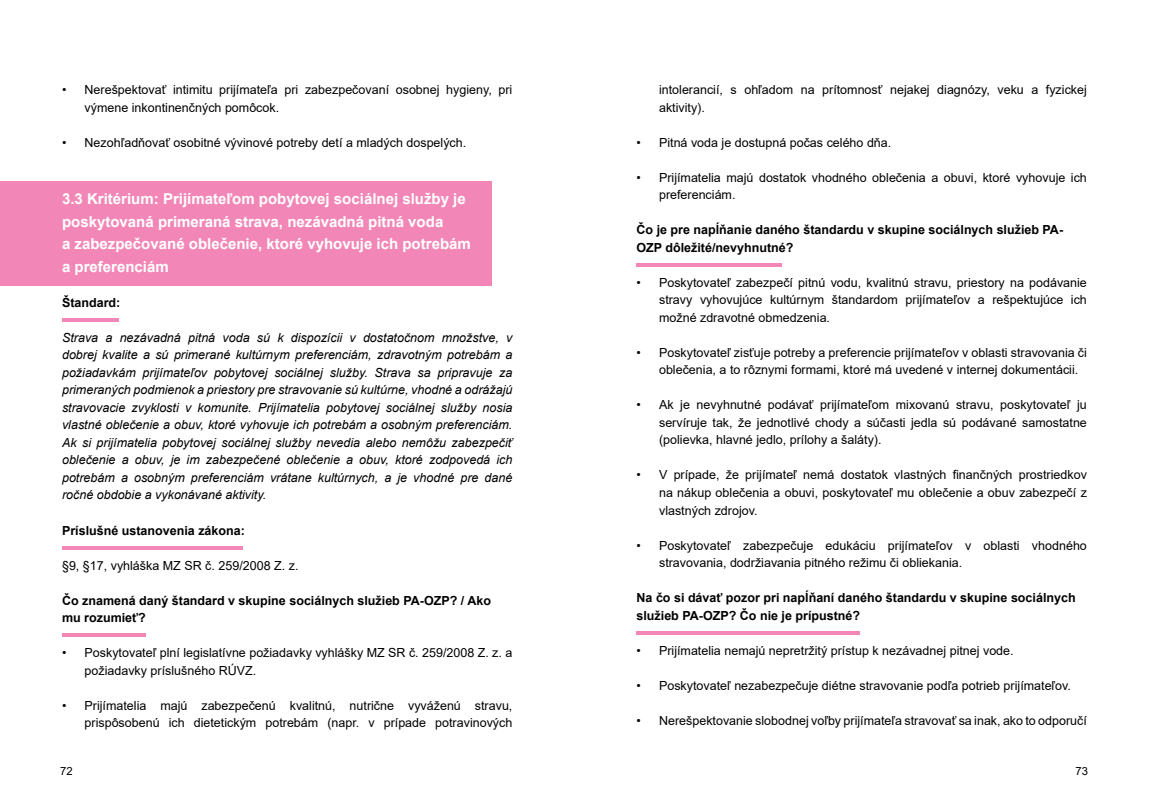
<style>
.page{position:relative;width:1149px;height:812px;background:#fff}
.page>*{position:absolute;margin:0;border:0;box-sizing:border-box;transform-origin:0 0}
.t1{font:700 15px/22.5px "Arial";color:#fff}
.t2{font:12.5px/17.5px "Arial";color:#000}
.t3{font:italic 12.5px/17.5px "Arial";color:#000;text-align:justify}
.t4{font:700 12.5px/17.5px "Arial";color:#000}
.t5{font:11.25px "Arial";color:#000}
</style>
<div class="page">
<div style="left:0;top:181px;width:491px;height:105px;background:#f287b7"></div>
<hr style="left:62px;top:318px;width:57px;height:4px;background:#f287b7">
<svg style="left:62px;top:546px;width:181px;height:3px"></svg>
<hr style="left:62px;top:633px;width:84px;height:4px;background:#f287b7">
<hr style="left:636px;top:263px;width:145px;height:4px;background:#f287b7">
<svg style="left:636px;top:631px;width:223px;height:3px"></svg>
<p class="t2" style="left:85px;top:81px;width:429px;text-indent:-22px">• Nerešpektovať intimitu prijímateľa pri zabezpečovaní osobnej hygieny, pri výmene inkontinenčných pomôcok.</p>
<p class="t2" style="left:62px;top:133px;width:405px">• Nezohľadňovať osobitné vývinové potreby detí a mladých dospelých.</p>
<p class="t1" style="left:62px;top:188px;width:410px">3.3 Kritérium: Prijímateľom pobytovej sociálnej služby je poskytovaná primeraná strava, nezávadná pitná voda<br>a zabezpečované oblečenie, ktoré vyhovuje ich potrebám a preferenciám</p>
<p class="t4" style="left:62px;top:294px;width:60px">Štandard:</p>
<p class="t3" style="left:62px;top:329px;width:451px">Strava a nezávadná pitná voda sú k dispozícii v dostatočnom množstve, v dobrej kvalite a sú primerané kultúrnym preferenciám, zdravotným potrebám a požiadavkám prijímateľov pobytovej sociálnej služby. Strava sa pripravuje za primeraných podmienok a priestory pre stravovanie sú kultúrne, vhodné a odrážajú stravovacie zvyklosti v komunite. Prijímatelia pobytovej sociálnej služby nosia vlastné oblečenie a obuv, ktoré vyhovuje ich potrebám a osobným preferenciám.<br>Ak si prijímatelia pobytovej sociálnej služby nevedia alebo nemôžu zabezpečiť oblečenie a obuv, je im zabezpečené oblečenie a obuv, ktoré zodpovedá ich potrebám a osobným preferenciám vrátane kultúrnych, a je vhodné pre dané ročné obdobie a vykonávané aktivity.</p>
<p class="t4" style="left:62px;top:521px;width:184px">Príslušné ustanovenia zákona:</p>
<p class="t2" style="left:62px;top:556px;width:238px">§9, §17, vyhláška MZ SR č. 259/2008 Z. z.</p>
<p class="t4" style="left:62px;top:591px;width:430px">Čo znamená daný štandard v skupine sociálnych služieb PA-OZP? / Ako mu rozumieť?</p>
<p class="t2" style="left:85px;top:643px;width:429px;text-indent:-22px">• Poskytovateľ plní legislatívne požiadavky vyhlášky MZ SR č. 259/2008 Z. z. a požiadavky príslušného RÚVZ.</p>
<p class="t2" style="left:62px;top:696px;width:451px;text-align:right">• Prijímatelia majú zabezpečenú kvalitnú, nutrične vyváženú stravu, prispôsobenú ich dietetickým potrebám (napr. v prípade potravinových</p>
<p class="t2" style="left:659px;top:81px;width:429px">intolerancií, s ohľadom na prítomnosť nejakej diagnózy, veku a fyzickej aktivity).</p>
<p class="t2" style="left:636px;top:133px;width:256px">• Pitná voda je dostupná počas celého dňa.</p>
<p class="t2" style="left:659px;top:168px;width:429px;text-indent:-23px">• Prijímatelia majú dostatok vhodného oblečenia a obuvi, ktoré vyhovuje ich preferenciám.</p>
<p class="t4" style="left:636px;top:221px;width:428px">Čo je pre napĺňanie daného štandardu v skupine sociálnych služieb PA-<br>OZP dôležité/nevyhnutné?</p>
<p class="t2" style="left:659px;top:273px;width:429px;text-align:justify;text-indent:-22px">• Poskytovateľ zabezpečí pitnú vodu, kvalitnú stravu, priestory na podávanie stravy vyhovujúce kultúrnym štandardom prijímateľov a rešpektujúce ich možné zdravotné obmedzenia.</p>
<p class="t2" style="left:659px;top:343px;width:429px;text-indent:-22px">• Poskytovateľ zisťuje potreby a preferencie prijímateľov v oblasti stravovania či oblečenia, a to rôznymi formami, ktoré má uvedené v internej dokumentácii.</p>
<p class="t2" style="left:659px;top:396px;width:429px;text-align:justify;text-indent:-22px">• Ak je nevyhnutné podávať prijímateľom mixovanú stravu, poskytovateľ ju servíruje tak, že jednotlivé chody a súčasti jedla sú podávané samostatne (polievka, hlavné jedlo, prílohy a šaláty).</p>
<p class="t2" style="left:659px;top:466px;width:429px;text-align:justify;text-indent:-22px">• V prípade, že prijímateľ nemá dostatok vlastných finančných prostriedkov na nákup oblečenia a obuvi, poskytovateľ mu oblečenie a obuv zabezpečí z vlastných zdrojov.</p>
<p class="t2" style="left:659px;top:536px;width:429px;text-indent:-22px">• Poskytovateľ zabezpečuje edukáciu prijímateľov v oblasti vhodného stravovania, dodržiavania pitného režimu či obliekania.</p>
<p class="t4" style="left:636px;top:589px;width:440px">Na čo si dávať pozor pri napĺňaní daného štandardu v skupine sociálnych služieb PA-OZP? Čo nie je prípustné?</p>
<p class="t2" style="left:636px;top:641px;width:378px">• Prijímatelia nemajú nepretržitý prístup k nezávadnej pitnej vode.</p>
<p class="t2" style="left:636px;top:676px;width:436px">• Poskytovateľ nezabezpečuje diétne stravovanie podľa potrieb prijímateľov.</p>
<p class="t2" style="left:636px;top:711px;width:451px">• Nerešpektovanie slobodnej voľby prijímateľa stravovať sa inak, ako to odporučí</p>
<p class="t5" style="left:60px;top:763px;width:14px">72</p>
<p class="t5" style="left:1075px;top:763px;width:14px">73</p>
</div>
